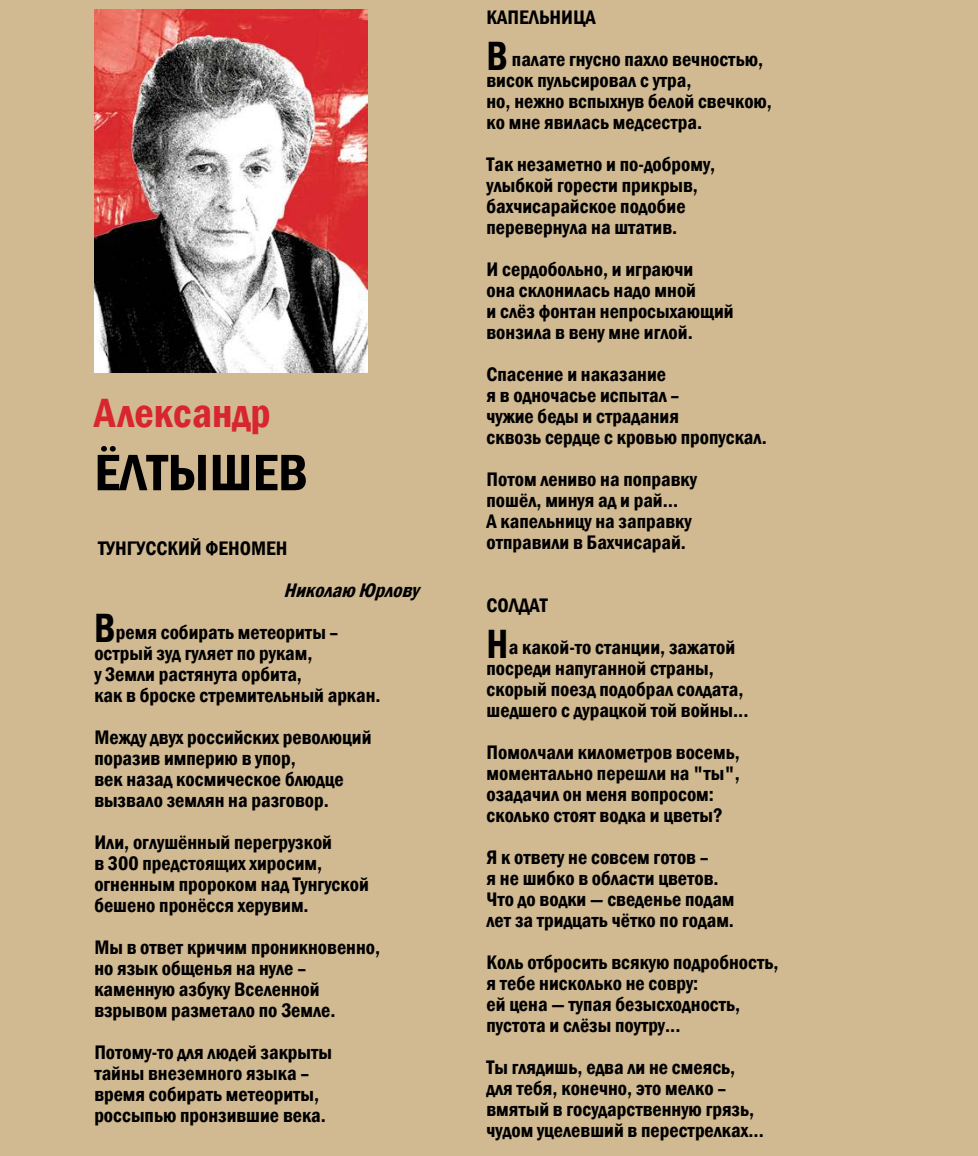
<style>
.page{position:relative;width:978px;height:1156px;background:#fff}
.page>*{position:absolute;margin:0;border:0;box-sizing:border-box;transform-origin:0 0}
.t1{font:600 condensed 53.02px "Franklin Gothic";color:#000}
.t2{font:600 condensed 42px "Franklin Gothic";color:#d8262e}
.t3{font:600 condensed 20.12px/21px "Franklin Gothic";color:#000}
.s1{font-style:italic}
.s2{font-size:42px}
</style>
<div class="page">
<div style="left:0;top:0;width:977px;height:1156px;background:#d1ba92"></div>
<img style="left:94px;top:10px;width:273px;height:362px">
<h2 class="t2" style="left:94px;top:385px;width:178px">Александр</h2>
<h1 class="t1" style="left:94px;top:437px;width:215px">ЁЛТЫШЕВ</h1>
<p class="t3" style="left:98px;top:537px;width:191px">ТУНГУССКИЙ ФЕНОМЕН</p>
<p class="t3" style="left:94px;top:569px;width:332px;line-height:42px;text-indent:189px"><span class="s1">Николаю Юрлову<br></span><span class="s2">В</span>ремя собирать метеориты –</p>
<p class="t3" style="left:94px;top:642px;width:288px">острый зуд гуляет по рукам,<br>у Земли растянута орбита,<br>как в броске стремительный аркан.</p>
<p class="t3" style="left:94px;top:726px;width:278px">Между двух российских революций поразив империю в упор,<br>век назад космическое блюдце вызвало землян на разговор.</p>
<p class="t3" style="left:94px;top:831px;width:276px">Или, оглушённый перегрузкой<br>в 300 предстоящих хиросим, огненным пророком над Тунгуской бешено пронёсся херувим.</p>
<p class="t3" style="left:94px;top:936px;width:287px">Мы в ответ кричим проникновенно, но язык общенья на нуле – каменную азбуку Вселенной взрывом разметало по Земле.</p>
<p class="t3" style="left:94px;top:1041px;width:239px">Потому-то для людей закрыты тайны внеземного языка – время собирать метеориты, россыпью пронзившие века.</p>
<p class="t3" style="left:486px;top:-4px;width:278px;line-height:42.2px">КАПЕЛЬНИЦА<br><span class="s2">В</span> палате гнусно пахло вечностью,</p>
<p class="t3" style="left:486px;top:70px;width:287px">висок пульсировал с утра,<br>но, нежно вспыхнув белой свечкою, ко мне явилась медсестра.</p>
<p class="t3" style="left:486px;top:153px;width:230px">Так незаметно и по-доброму, улыбкой горести прикрыв, бахчисарайское подобие перевернула на штатив.</p>
<p class="t3" style="left:486px;top:258px;width:248px">И сердобольно, и играючи<br>она склонилась надо мной<br>и слёз фонтан непросыхающий вонзила в вену мне иглой.</p>
<p class="t3" style="left:486px;top:363px;width:282px">Спасение и наказание<br>я в одночасье испытал –<br>чужие беды и страдания<br>сквозь сердце с кровью пропускал.</p>
<p class="t3" style="left:486px;top:468px;width:212px">Потом лениво на поправку пошёл, минуя ад и рай…<br>А капельницу на заправку отправили в Бахчисарай.</p>
<p class="t3" style="left:486px;top:584px;width:250px;line-height:42.2px">СОЛДАТ<br><span class="s2">Н</span>а какой-то станции, зажатой</p>
<p class="t3" style="left:486px;top:658px;width:263px">посреди напуганной страны, скорый поезд подобрал солдата, шедшего с дурацкой той войны...</p>
<p class="t3" style="left:486px;top:741px;width:255px">Помолчали километров восемь, моментально перешли на "ты", озадачил он меня вопросом: сколько стоят водка и цветы?</p>
<p class="t3" style="left:486px;top:846px;width:249px">Я к ответу не совсем готов –<br>я не шибко в области цветов.<br>Что до водки — сведенье подам лет за тридцать чётко по годам.</p>
<p class="t3" style="left:486px;top:951px;width:293px">Коль отбросить всякую подробность, я тебе нисколько не совру:<br>ей цена — тупая безысходность, пустота и слёзы поутру...</p>
<p class="t3" style="left:486px;top:1056px;width:279px">Ты глядишь, едва ли не смеясь, для тебя, конечно, это мелко – вмятый в государственную грязь, чудом уцелевший в перестрелках...</p>
</div>
